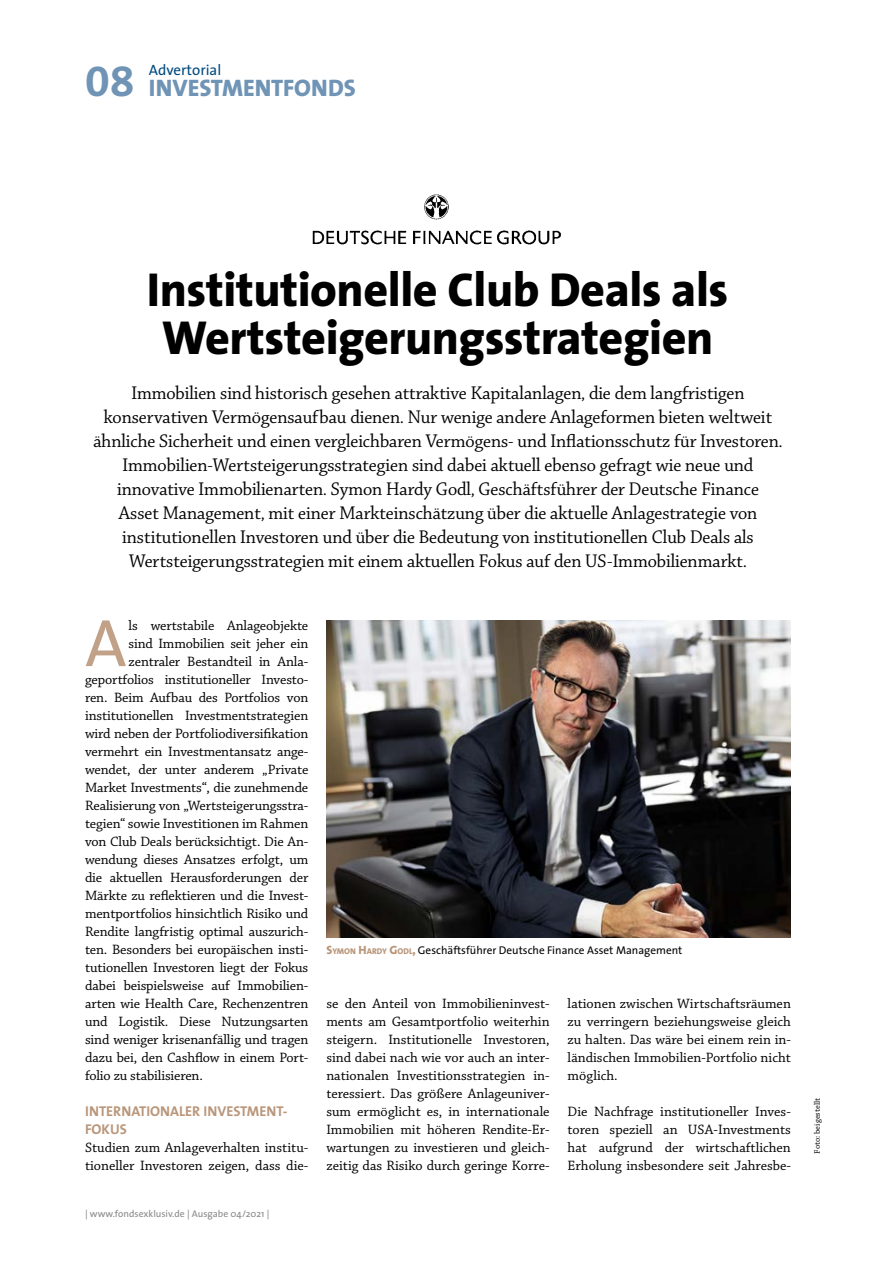
<style>
.page{position:relative;width:893px;height:1263px;background:#fff}
.page>*{position:absolute;margin:0;border:0;box-sizing:border-box;transform-origin:0 0}
.t1{font:67.65px "The Sans";color:#c1a289}
.t2{font:800 48px/48px "The Sans";letter-spacing:-.01em;color:#000;text-align:center}
.t3{font:800 24px "The Sans";color:#7094b5}
.t4{font:19.5px/24px "Chaparral Pro Subh";color:#000;text-align:center}
.t5{font:15px "The Sans";color:#004a80}
.t6{font:14.25px/18px "Chaparral Pro";letter-spacing:-.01em;color:#000;text-align:justify}
.t7{font:700 14.25px/18px "The Sans";color:#b9967a}
.t8{font:11.25px "The Sans";color:#000}
.t9{font:9.75px "The Sans";color:#87888a}
.t10{font:8.25px "Chaparral Pro Capt";color:#000}
.s1{font-family:"The Sans Bold Expert";font-weight:400;font-size:43.2px}
.s2{font-weight:800;font-size:12px;color:#b9967a}
.s3{font-weight:800;font-size:8.4px;color:#b9967a}
</style>
<div class="page">
<img style="left:326px;top:621px;width:465px;height:317px">
<img style="left:312px;top:194px;width:249px;height:51px">
<p class="t5" style="left:149px;top:57px;width:74px">Advertorial</p>
<h3 class="t3" style="left:85px;top:68px;width:272px"><span class="s1">08</span> Investmentfonds</h3>
<h2 class="t2" style="left:147px;top:265px;width:583px">Institutionelle Club Deals als<br>Wertsteigerungsstrategien</h2>
<p class="t4" style="left:93px;top:382px;width:691px">Immobilien sind historisch gesehen attraktive Kapitalanlagen, die dem langfristigen konservativen Vermögensaufbau dienen. Nur wenige andere Anlageformen bieten weltweit ähnliche Sicherheit und einen vergleichbaren Vermögens- und Inflationsschutz für Investoren.<br>Immobilien-Wertsteigerungsstrategien sind dabei aktuell ebenso gefragt wie neue und innovative Immobilienarten. Symon Hardy Godl, Geschäftsführer der Deutsche Finance<br>Asset Management, mit einer Markteinschätzung über die aktuelle Anlagestrategie von institutionellen Investoren und über die Bedeutung von institutionellen Club Deals als Wertsteigerungsstrategien mit einem aktuellen Fokus auf den US-Immobilienmarkt.</p>
<h1 class="t1" style="left:85px;top:587px;width:43px">A</h1>
<p class="t6" style="left:129px;top:617px;width:181px">ls wertstabile Anlageobjekte</p>
<p class="t6" style="left:129px;top:635px;width:181px">sind Immobilien seit jeher ein</p>
<p class="t6" style="left:129px;top:653px;width:181px">zentraler Bestandteil in Anla-</p>
<p class="t6" style="left:85px;top:671px;width:225px">geportfolios institutioneller Investo-</p>
<p class="t6" style="left:85px;top:689px;width:225px">ren. Beim Aufbau des Portfolios von</p>
<p class="t6" style="left:85px;top:707px;width:225px">institutionellen Investmentstrategien</p>
<p class="t6" style="left:85px;top:725px;width:225px">wird neben der Portfoliodiversifikation</p>
<p class="t6" style="left:85px;top:743px;width:225px">vermehrt ein Investmentansatz ange-</p>
<p class="t6" style="left:85px;top:761px;width:225px">wendet, der unter anderem „Private</p>
<p class="t6" style="left:85px;top:779px;width:225px">Market Investments“, die zunehmende</p>
<p class="t6" style="left:85px;top:797px;width:225px">Realisierung von „Wertsteigerungsstra-</p>
<p class="t6" style="left:85px;top:815px;width:225px">tegien“ sowie Investitionen im Rahmen</p>
<p class="t6" style="left:85px;top:833px;width:225px">von Club Deals berücksichtigt. Die An-</p>
<p class="t6" style="left:85px;top:851px;width:225px">wendung dieses Ansatzes erfolgt, um</p>
<p class="t6" style="left:85px;top:869px;width:225px">die aktuellen Herausforderungen der</p>
<p class="t6" style="left:85px;top:887px;width:225px">Märkte zu reflektieren und die Invest-</p>
<p class="t6" style="left:85px;top:905px;width:225px">mentportfolios hinsichtlich Risiko und</p>
<p class="t6" style="left:85px;top:923px;width:225px">Rendite langfristig optimal auszurich-</p>
<p class="t6" style="left:85px;top:941px;width:225px">ten. Besonders bei europäischen insti-</p>
<p class="t6" style="left:85px;top:959px;width:225px">tutionellen Investoren liegt der Fokus</p>
<p class="t6" style="left:85px;top:977px;width:225px">dabei beispielsweise auf Immobilien-</p>
<p class="t6" style="left:85px;top:995px;width:225px">arten wie Health Care, Rechenzentren</p>
<p class="t6" style="left:85px;top:1013px;width:225px">und Logistik. Diese Nutzungsarten</p>
<p class="t6" style="left:85px;top:1031px;width:225px">sind weniger krisenanfällig und tragen</p>
<p class="t6" style="left:85px;top:1049px;width:225px">dazu bei, den Cashflow in einem Port-</p>
<p class="t6" style="left:85px;top:1067px;width:119px">folio zu stabilisieren.</p>
<p class="t7" style="left:85px;top:1102px;width:204px">INTERNATIONALER INVESTMENT-<br>FOKUS</p>
<p class="t6" style="left:85px;top:1139px;width:225px">Studien zum Anlageverhalten institu&shy;tioneller Investoren zeigen, dass die-</p>
<p class="t9" style="left:85px;top:1206px;width:186px">| www.fondsexklusiv.de | Ausgabe 04/2021 |</p>
<p class="t8" style="left:326px;top:940px;width:357px"><span class="s2">S</span><span class="s3">YMON</span> <span class="s2">H</span><span class="s3">ARDY</span> <span class="s2">G</span><span class="s3">ODL</span><span class="s2">,</span> Geschäftsführer Deutsche Finance Asset Management</p>
<p class="t6" style="left:326px;top:995px;width:225px">se den Anteil von Immobilieninvest&shy;ments am Gesamtportfolio weiterhin steigern. Institutionelle Investoren, sind dabei nach wie vor auch an inter&shy;nationalen Investitionsstrategien in&shy;teressiert. Das größere Anlageuniver&shy;sum ermöglicht es, in internationale Immobilien mit höheren Rendite-Er&shy;wartungen zu investieren und gleich&shy;zeitig das Risiko durch geringe Korre-</p>
<p class="t6" style="left:568px;top:995px;width:225px">lationen zwischen Wirtschaftsräumen zu verringern beziehungsweise gleich zu halten. Das wäre bei einem rein in&shy;ländischen Immobilien-Portfolio nicht möglich.</p>
<p class="t6" style="left:568px;top:1103px;width:225px">Die Nachfrage institutioneller Inves&shy;toren speziell an USA-Investments hat aufgrund der wirtschaftlichen Erholung insbesondere seit Jahresbe-</p>
<p class="t10" style="left:812px;top:1154px;width:57px;rotate:-90deg">Foto: beigestellt</p>
</div>
